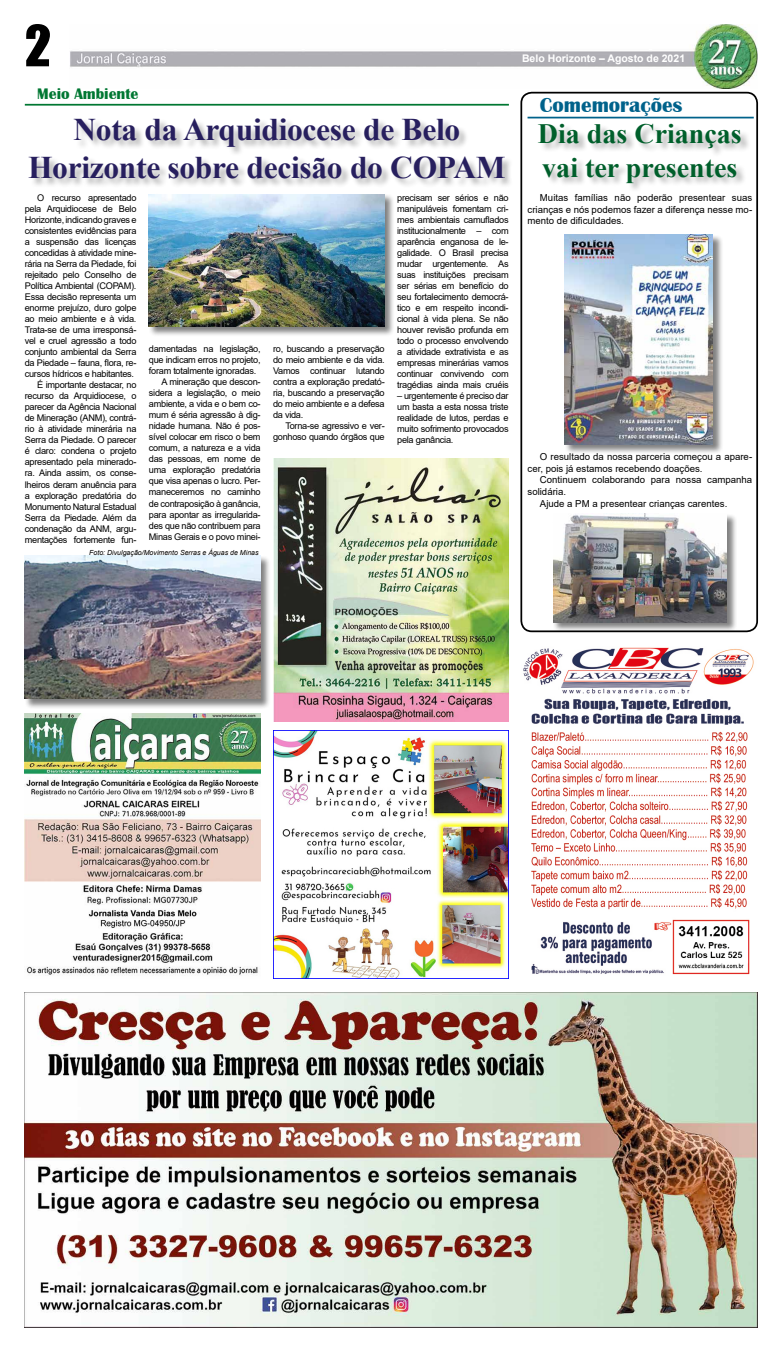
<style>
.page{position:relative;width:782px;height:1352px;background:#fff}
.page>*{position:absolute;margin:0;border:0;box-sizing:border-box;transform-origin:0 0}
.t1{font:52.5px "Impact";color:#000}
.t2{font:700 31.5px/37.8px "Times New Roman";letter-spacing:-.01em;color:#271f5e;text-align:center}
.t3{font:700 28px/33.6px "Times New Roman";color:#005f2b}
.t4{font:700 21px "Britannic";color:#00628b}
.t5{font:700 15.75px "Britannic";color:#007732}
.t6{font:700 10.5px "Arial";color:#fff}
.t7{font:9.62px/11.5px "Arial";color:#000;text-align:justify}
.t8{font:9.19px/11px "Arial";letter-spacing:-.03em;color:#000;text-align:justify}
.t9{font:italic 7px "Arial";color:#000}
</style>
<div class="page">
<img style="left:70px;top:25px;width:686px;height:63px">
<div style="left:520px;top:92px;width:237px;height:540px;border:2px solid #000;border-radius:10px"></div>
<hr style="left:527px;top:117px;width:226px;height:1px;background:#00628b">
<hr style="left:25px;top:104px;width:483px;height:2px;background:#007732">
<div style="left:29px;top:119px;width:485px;height:70px;background:#000;opacity:.3"></div>
<div style="left:538px;top:124px;width:213px;height:69px;background:#000;opacity:.3"></div>
<img style="left:25px;top:992px;width:731px;height:335px">
<img style="left:273px;top:730px;width:235px;height:248px">
<img style="left:523px;top:647px;width:231px;height:328px">
<img style="left:25px;top:714px;width:235px;height:261px">
<div style="left:564px;top:234px;width:159px;height:221px;background:#000;opacity:.5"></div>
<img style="left:564px;top:234px;width:148px;height:210px">
<div style="left:552px;top:513px;width:185px;height:120px;background:#000;opacity:.5"></div>
<img style="left:553px;top:513px;width:173px;height:109px">
<div style="left:149px;top:194px;width:246px;height:143px;background:#000;opacity:.5"></div>
<img style="left:149px;top:194px;width:235px;height:132px">
<div style="left:25px;top:555px;width:246px;height:154px;background:#000;opacity:.5"></div>
<img style="left:25px;top:556px;width:235px;height:143px">
<img style="left:273px;top:459px;width:235px;height:262px">
<h1 class="t1" style="left:25px;top:5px;width:28px">2</h1>
<p class="t6" style="left:522px;top:51px;width:164px">Belo Horizonte – Agosto de 2021</p>
<h3 class="t4" style="left:539px;top:93px;width:144px">Comemorações</h3>
<h3 class="t5" style="left:37px;top:85px;width:103px">Meio Ambiente</h3>
<h2 class="t2" style="left:28px;top:110px;width:479px">Nota da Arquidiocese de Belo<br>Horizonte sobre decisão do COPAM</h2>
<h3 class="t3" style="left:537px;top:116px;width:205px">Dia das Crianças vai ter presentes</h3>
<p class="t8" style="left:25px;top:192px;width:113px;text-align:right">O recurso apresentado pela Arquidiocese de Belo<br>Horizonte, indicando graves e consistentes evidências para a suspensão das licenças concedidas à atividade mine&shy;rária na Serra da Piedade, foi rejeitado pelo Conselho de<br>Política Ambiental (COPAM).<br>Essa decisão representa um enorme prejuízo, duro golpe ao meio ambiente e à vida.<br>Trata-se de uma irresponsá&shy;vel e cruel agressão a todo conjunto ambiental da Serra da Piedade – fauna, flora, re&shy;cursos hídricos e habitantes.<br>É importante destacar, no recurso da Arquidiocese, o parecer da Agência Nacional de Mineração (ANM), contrá&shy;rio à atividade minerária na<br>Serra da Piedade. O parecer é claro: condena o projeto apresentado pela minerado&shy;ra. Ainda assim, os conse&shy;lheiros deram anuência para a exploração predatória do<br>Monumento Natural Estadual<br>Serra da Piedade. Além da condenação da ANM, argu&shy;mentações fortemente fun-</p>
<p class="t7" style="left:527px;top:192px;width:226px;text-indent:12px">Muitas famílias não poderão presentear suas crianças e nós podemos fazer a diferença nesse mo&shy;mento de dificuldades.</p>
<p class="t8" style="left:397px;top:192px;width:113px">precisam ser sérios e não manipuláveis fomentam cri&shy;mes ambientais camuflados institucionalmente – com aparência enganosa de le&shy;galidade. O Brasil precisa mudar urgentemente. As suas instituições precisam ser sérias em benefício do seu fortalecimento democrá&shy;tico e em respeito incondi&shy;cional à vida plena. Se não houver revisão profunda em todo o processo envolvendo a atividade extrativista e as empresas minerárias vamos continuar convivendo com tragédias ainda mais cruéis</p>
<p class="t8" style="left:397px;top:390px;width:113px">– urgentemente é preciso dar um basta a esta nossa triste realidade de lutos, perdas e muito sofrimento provocados pela ganância.</p>
<p class="t8" style="left:273px;top:343px;width:113px">ro, buscando a preservação do meio ambiente e da vida.<br>Vamos continuar lutando contra a exploração predató&shy;ria, buscando a preservação do meio ambiente e a defesa da vida.</p>
<p class="t8" style="left:273px;top:420px;width:113px;text-align:right">Torna-se agressivo e ver&shy;gonhoso quando órgãos que</p>
<p class="t8" style="left:149px;top:343px;width:113px">damentadas na legislação,</p>
<p class="t8" style="left:149px;top:354px;width:113px">que indicam erros no projeto,</p>
<p class="t8" style="left:149px;top:365px;width:109px">foram totalmente ignoradas.</p>
<p class="t8" style="left:161px;top:376px;width:101px">A mineração que descon-</p>
<p class="t8" style="left:149px;top:387px;width:113px">sidera a legislação, o meio</p>
<p class="t8" style="left:149px;top:398px;width:113px">ambiente, a vida e o bem co-</p>
<p class="t8" style="left:149px;top:409px;width:113px">mum é séria agressão à dig-</p>
<p class="t8" style="left:149px;top:420px;width:113px">nidade humana. Não é pos-</p>
<p class="t8" style="left:149px;top:431px;width:113px">sível colocar em risco o bem</p>
<p class="t8" style="left:149px;top:442px;width:113px">comum, a natureza e a vida</p>
<p class="t8" style="left:149px;top:454px;width:113px">das pessoas, em nome de</p>
<p class="t8" style="left:149px;top:465px;width:113px">uma exploração predatória</p>
<p class="t8" style="left:149px;top:476px;width:113px">que visa apenas o lucro. Per-</p>
<p class="t8" style="left:149px;top:487px;width:113px">maneceremos no caminho</p>
<p class="t8" style="left:149px;top:498px;width:113px">de contraposição à ganância,</p>
<p class="t8" style="left:149px;top:509px;width:113px">para apontar as irregularida-</p>
<p class="t8" style="left:149px;top:520px;width:113px">des que não contribuem para</p>
<p class="t8" style="left:149px;top:531px;width:113px">Minas Gerais e o povo minei-</p>
<p class="t7" style="left:527px;top:451px;width:226px;text-indent:12px">O resultado da nossa parceria começou a apare&shy;cer, pois já estamos recebendo doações.</p>
<p class="t7" style="left:539px;top:474px;width:214px">Continuem colaborando para nossa campanha</p>
<p class="t7" style="left:527px;top:486px;width:40px">solidária.</p>
<p class="t7" style="left:539px;top:497px;width:189px">Ajude a PM a presentear crianças carentes.</p>
<p class="t9" style="left:89px;top:547px;width:171px">Foto: Divulgação/Movimento Serras e Águas de Minas</p>
</div>
